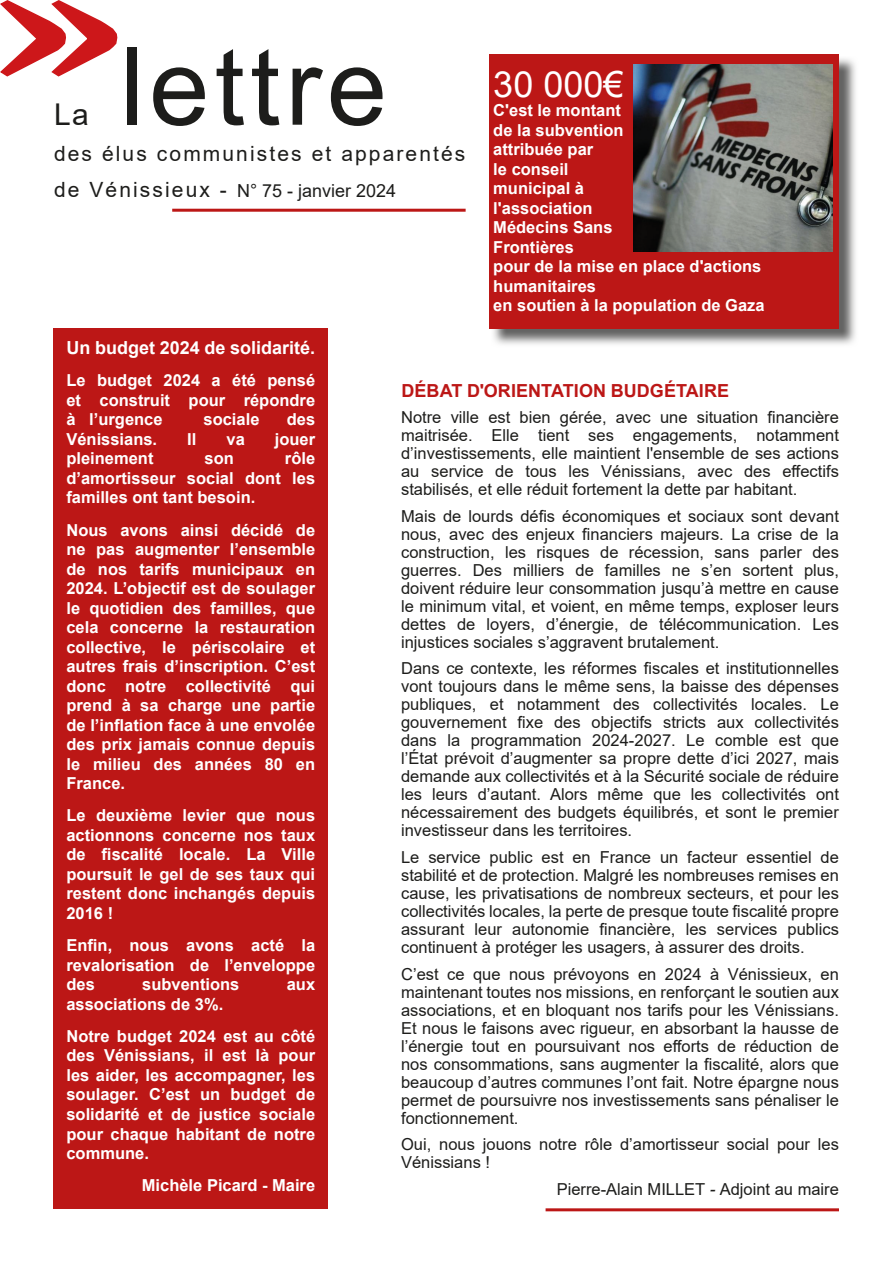
<style>
.page{position:relative;width:893px;height:1263px;background:#fff}
.page>*{position:absolute;margin:0;border:0;box-sizing:border-box;transform-origin:0 0}
.t1{font:108px "Arial";letter-spacing:.05em;color:#1d1d1b}
.t2{font:36px "Arial";color:#fff}
.t3{font:30px "Arial";color:#1d1d1b}
.t4{font:21px "Arial";letter-spacing:.1em;color:#1d1d1b}
.t5{font:18px "Arial";color:#1d1d1b}
.t6{font:700 18px "Arial";letter-spacing:.005em;color:#bc1716}
.t7{font:700 18px "Arial";color:#fff}
.t8{font:16.5px/18px "Arial";color:#1d1d1b;text-align:justify}
.t9{font:700 16.5px/19.5px "Arial";color:#fff;text-align:justify}
.s1{font-size:21px}
.s2{font-style:italic}
</style>
<div class="page">
<div style="left:54px;top:328px;width:274px;height:880px;background:#bc1716"></div>
<svg style="left:0;top:0;width:118px;height:77px"></svg>
<hr style="left:172px;top:209px;width:294px;height:3px;background:#bc1716">
<hr style="left:546px;top:1208px;width:293px;height:3px;background:#bc1716">
<img style="left:491px;top:58px;width:365px;height:287px">
<div style="left:489px;top:54px;width:350px;height:274px;background:#bc1716"></div>
<img style="left:634px;top:64px;width:198px;height:188px">
<h1 class="t1" style="left:120px;top:12px;width:269px">lettre</h1>
<p class="t4" style="left:54px;top:139px;width:413px">des élus communistes et apparentés</p>
<p class="t5" style="left:54px;top:178px;width:344px"><span class="s1">de Vénissieux -</span> N° 75 - janvier 2024</p>
<h3 class="t3" style="left:54px;top:93px;width:36px">La</h3>
<h2 class="t2" style="left:493px;top:59px;width:132px">30 000€</h2>
<p class="t9" style="left:493px;top:101px;width:273px;text-align:left">C'est le montant<br>de la subvention<br>attribuée par<br>le conseil<br>municipal à<br>l'association<br>Médecins Sans<br>Frontières<br>pour de la mise en place d'actions humanitaires<br>en soutien à la population de Gaza</p>
<p class="t7" style="left:66px;top:335px;width:250px">Un budget 2024 de solidarité.</p>
<p class="t9" style="left:66px;top:371px;width:250px">Le budget 2024 a été pensé et construit pour répondre à l’urgence</p>
<p class="t9" style="left:204px;top:410px;width:57px">sociale</p>
<p class="t9" style="left:287px;top:410px;width:30px">des</p>
<p class="t9" style="left:66px;top:429px;width:92px">Vénissians.</p>
<p class="t9" style="left:187px;top:429px;width:11px">Il</p>
<p class="t9" style="left:226px;top:429px;width:20px">va</p>
<p class="t9" style="left:275px;top:429px;width:42px">jouer</p>
<p class="t9" style="left:66px;top:449px;width:89px">pleinement</p>
<p class="t9" style="left:205px;top:449px;width:31px">son</p>
<p class="t9" style="left:66px;top:449px;width:250px;text-indent:218px">rôle d’amortisseur social dont les familles ont tant besoin.</p>
<p class="t9" style="left:66px;top:520px;width:250px">Nous avons ainsi décidé de ne pas augmenter l’ensemble de nos tarifs municipaux en 2024. L’objectif est de soulager le quotidien des familles, que cela concerne la restauration collective, le périscolaire et autres frais d’inscription. C’est donc notre collectivité qui prend à sa charge une partie de l’inflation face à une envolée des prix jamais connue depuis le milieu des années 80 en France.</p>
<p class="t9" style="left:66px;top:806px;width:250px">Le deuxième levier que nous actionnons concerne nos taux de fiscalité locale. La Ville poursuit le gel de ses taux qui restent donc inchangés depuis 2016 !</p>
<p class="t9" style="left:66px;top:936px;width:250px">Enfin, nous avons acté la revalorisation de l’enveloppe des</p>
<p class="t9" style="left:142px;top:975px;width:99px">subventions</p>
<p class="t9" style="left:287px;top:975px;width:30px">aux</p>
<p class="t9" style="left:66px;top:988px;width:250px;line-height:32.2px">associations de 3%.<br>Notre budget 2024 est au côté</p>
<p class="t9" style="left:66px;top:1046px;width:250px">des Vénissians, il est là pour les aider, les accompagner, les soulager. C’est un budget de solidarité et de justice sociale pour chaque habitant de notre commune.</p>
<p class="t9" style="left:142px;top:1176px;width:175px">Michèle Picard - Maire</p>
<p class="t6" style="left:401px;top:378px;width:329px">DÉBAT D'ORIENTATION BUDGÉTAIRE</p>
<p class="t8" style="left:401px;top:408px;width:439px">Notre ville est bien gérée, avec une situation financière maitrisée. Elle tient ses engagements, notamment d’investissements, elle maintient l'ensemble de ses actions au service de tous les Vénissians, avec des effectifs stabilisés, et elle réduit fortement la dette par habitant.</p>
<p class="t8" style="left:401px;top:507px;width:439px">Mais de lourds défis économiques et sociaux sont devant nous, avec des enjeux financiers majeurs. La crise de la construction, les risques de récession, sans parler des guerres. Des milliers de familles ne s’en sortent plus, doivent réduire leur consommation jusqu’à mettre en cause le minimum vital, et voient, en même temps, exploser leurs dettes de loyers, d’énergie, de télécommunication. Les injustices sociales s’aggravent brutalement.</p>
<p class="t8" style="left:401px;top:659px;width:439px">Dans ce contexte, les réformes fiscales et institutionnelles vont toujours dans le même sens, la baisse des dépenses publiques, et notamment des collectivités locales. Le gouvernement fixe des objectifs stricts aux collectivités dans la programmation 2024-2027. Le comble est que l’État prévoit d’augmenter sa propre dette d’ici 2027, mais demande aux collectivités et à la Sécurité sociale de réduire les leurs d’autant. Alors même que les collectivités ont nécessairement des budgets équilibrés, et sont le premier investisseur dans les territoires.</p>
<p class="t8" style="left:401px;top:848px;width:439px">Le service public est en France un facteur essentiel de stabilité et de protection. Malgré les nombreuses remises en cause, les privatisations de nombreux secteurs, et pour les collectivités locales, la perte de presque toute fiscalité propre assurant leur autonomie financière, les services publics continuent à protéger les usagers, à assurer des droits.</p>
<p class="t8" style="left:401px;top:964px;width:439px">C’est ce que nous prévoyons en 2024 à Vénissieux, en maintenant toutes nos missions, en renforçant le soutien aux associations, et en bloquant nos tarifs pour les Vénissians.<br>Et nous le faisons avec rigueur, en absorbant la hausse de l’énergie tout en poursuivant nos efforts de réduction de nos consommations, sans augmenter la fiscalité, alors que beaucoup d’autres communes l’ont fait. Notre épargne nous permet de poursuivre nos investissements sans pénaliser le fonctionnement.</p>
<p class="t8" style="left:401px;top:1135px;width:439px">Oui, nous jouons notre rôle d’amortisseur social pour les<br>Vénissians !</p>
<p class="t8" style="left:557px;top:1179px;width:284px">Pierre-Alain MILLET <span class="s2">-</span> Adjoint au maire</p>
</div>
